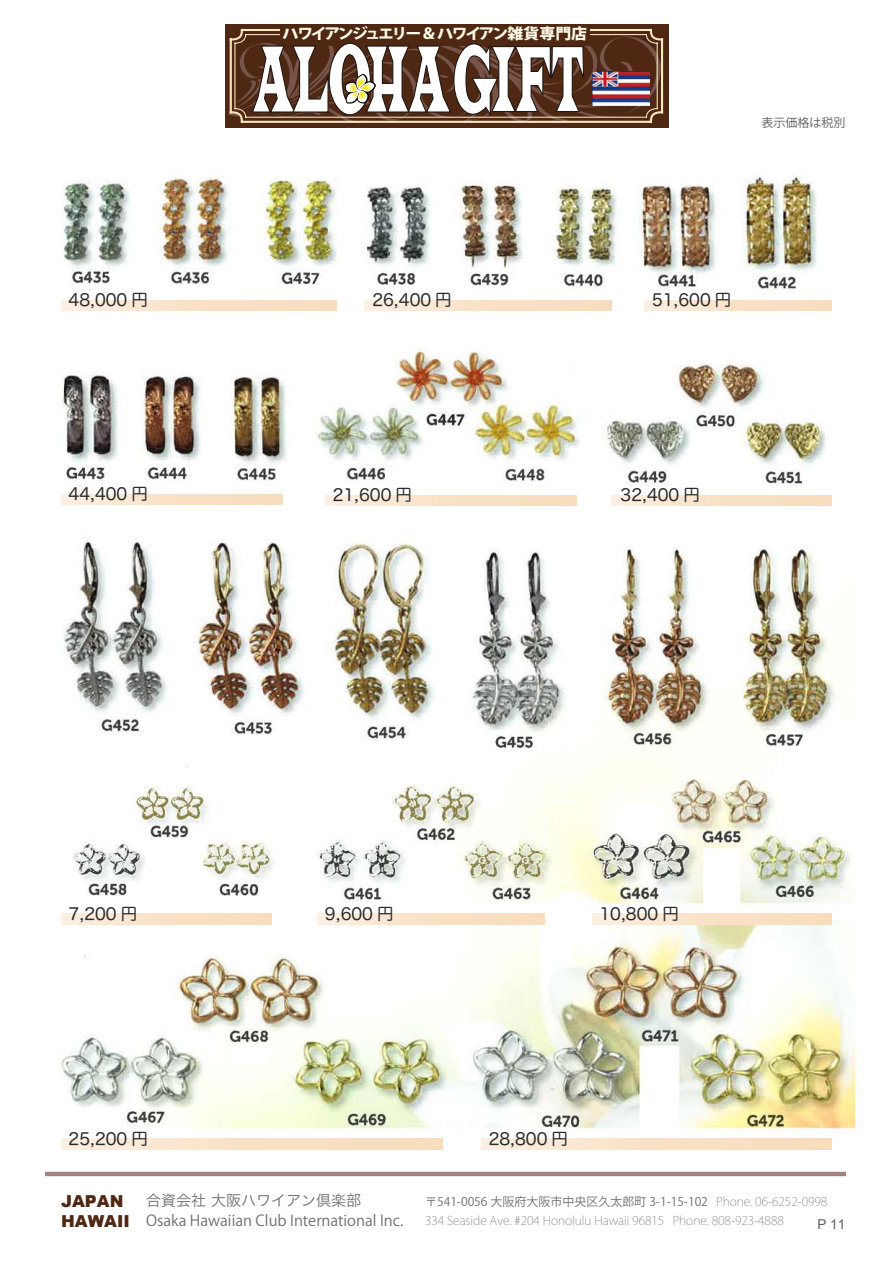
<style>
.page{position:relative;width:893px;height:1263px;background:#fff}
.page>*{position:absolute;margin:0;border:0;box-sizing:border-box;transform-origin:0 0}
.t1{font:16.5px "Hira Maru Pro N W4";color:#2a2b2b}
.t2{font:900 16.5px "Arial";color:#4e2812}
.t3{font:15px "Koz Go Pr 6 N";color:#707070}
.t4{font:800 15px "Koz Go Pr 6 N";letter-spacing:-.14em;color:#fdf8e6;scale:1.06 1}
.t5{font:15px "Hira Kaku Pro N W3";color:#707070}
.t6{font:13.5px "Arial";color:#5e5e5e}
.t7{font:200 12px "Koz Go Pr 6 N";color:#707070}
.t8{font:12px "Koz Go Pr 6 N";color:#707070}
.t9{font:12px "Koz Go Pr 6 N";color:#5e5e5e}
.s1{font-weight:200}
</style>
<div class="page">
<img style="left:46px;top:55px;width:813px;height:1122px">
<svg style="left:61px;top:300px;width:276px;height:11px;background:#f9e3ca"></svg>
<svg style="left:644px;top:300px;width:187px;height:11px;background:#f9e3ca"></svg>
<svg style="left:365px;top:300px;width:246px;height:11px;background:#f9e3ca"></svg>
<svg style="left:61px;top:494px;width:222px;height:11px;background:#f9e3ca"></svg>
<svg style="left:61px;top:913px;width:211px;height:11px;background:#f9e3ca"></svg>
<svg style="left:317px;top:913px;width:227px;height:11px;background:#f9e3ca"></svg>
<svg style="left:592px;top:913px;width:239px;height:11px;background:#f9e3ca"></svg>
<svg style="left:325px;top:495px;width:252px;height:11px;background:#f9e3ca"></svg>
<svg style="left:611px;top:495px;width:220px;height:11px;background:#f9e3ca"></svg>
<svg style="left:61px;top:1138px;width:382px;height:11px;background:#f9e3ca"></svg>
<svg style="left:481px;top:1138px;width:350px;height:11px;background:#f9e3ca"></svg>
<div style="left:225px;top:24px;width:443px;height:103px;background:#4e2812"></div>
<svg style="left:227px;top:28px;width:437px;height:95px"></svg>
<hr style="left:45px;top:1172px;width:801px;height:4px;background:#a28282">
<p class="t4" style="left:283px;top:25px;width:289px">ハワイアンジュエリー＆ハワイアン雑貨専門店</p>
<p class="t9" style="left:761px;top:116px;width:86px">表示価格は税別</p>
<p class="t1" style="left:69px;top:286px;width:81px">48,000 円</p>
<p class="t1" style="left:372px;top:286px;width:81px">26,400 円</p>
<p class="t1" style="left:652px;top:286px;width:81px">51,600 円</p>
<p class="t1" style="left:69px;top:480px;width:81px">44,400 円</p>
<p class="t1" style="left:333px;top:481px;width:81px">21,600 円</p>
<p class="t1" style="left:621px;top:481px;width:81px">32,400 円</p>
<p class="t1" style="left:69px;top:899px;width:70px">7,200 円</p>
<p class="t1" style="left:325px;top:899px;width:70px">9,600 円</p>
<p class="t1" style="left:599px;top:899px;width:81px">10,800 円</p>
<p class="t1" style="left:69px;top:1124px;width:81px">25,200 円</p>
<p class="t1" style="left:489px;top:1124px;width:81px">28,800 円</p>
<p class="t2" style="left:61px;top:1189px;width:64px">JAPAN</p>
<p class="t5" style="left:146px;top:1187px;width:216px">合資会社 大阪ハワイアン倶楽部</p>
<p class="t8" style="left:425px;top:1194px;width:404px">〒541-0056 大阪府大阪市中央区久太郎町 3-1-15-102 <span class="s1">Phone. 06-6252-0998</span></p>
<p class="t2" style="left:61px;top:1209px;width:70px">HAWAII</p>
<p class="t6" style="left:818px;top:1215px;width:29px">P 11</p>
<p class="t3" style="left:146px;top:1212px;width:259px">Osaka Hawaiian Club International Inc.</p>
<p class="t7" style="left:425px;top:1214px;width:360px">334 Seaside Ave. #204 Honolulu Hawaii 96815 Phone. 808-923-4888</p>
</div>
